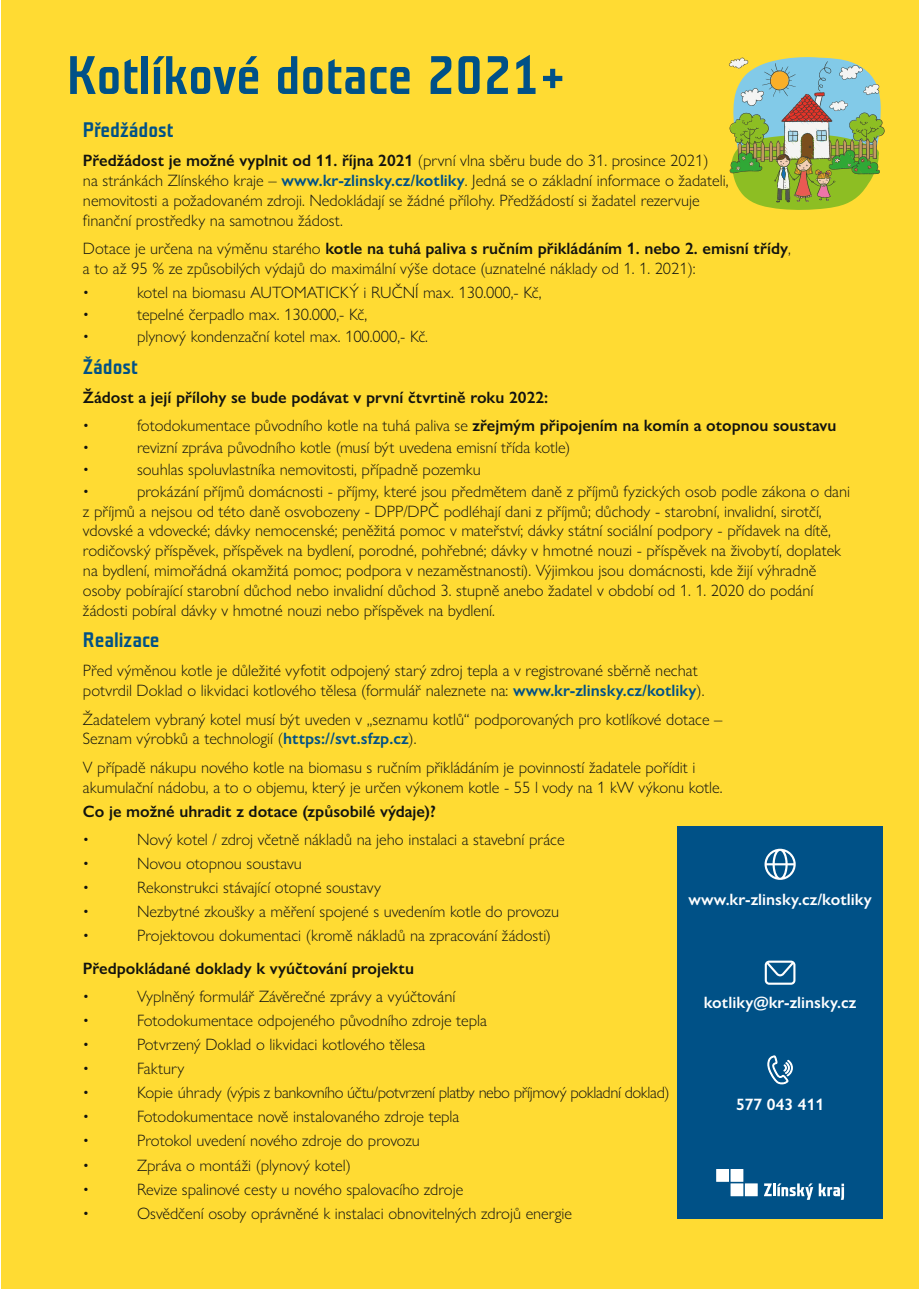
<style>
.page{position:relative;width:919px;height:1289px;background:#fff}
.page>*{position:absolute;margin:0;border:0;box-sizing:border-box;transform-origin:0 0}
.odrážky{font:700 54px "Teuton Mager";color:#005187}
.odrážky-2{font:700 21px "Teuton Mager";color:#005187}
.odrážky-3{font:300 16.5px/19.8px "Gill Sans Nova";color:#121310}
.odrážky-4{font:600 16.5px "Gill Sans Nova";color:#121310}
.odrážky-5{font:300 16.5px "Gill Sans Nova";letter-spacing:-.025em;color:#121310}
.odrážky-6{font:600 16.5px "Gill Sans Nova";color:#fff}
.s1{font-weight:600}
.s2{font-weight:600;color:#005187}
</style>
<div class="page">
<div style="left:1px;top:0;width:917px;height:1288px;background:#ffdb33"></div>
<div style="left:677px;top:826px;width:205px;height:392px;background:#005187"></div>
<svg style="left:764px;top:960px;width:31px;height:24px"></svg>
<svg style="left:764px;top:848px;width:31px;height:31px"></svg>
<svg style="left:767px;top:1055px;width:26px;height:29px"></svg>
<div style="left:716px;top:1168px;width:13px;height:13px;background:#fff"></div>
<div style="left:730px;top:1168px;width:13px;height:13px;background:#fff"></div>
<div style="left:730px;top:1183px;width:13px;height:13px;background:#fff"></div>
<div style="left:744px;top:1183px;width:13px;height:13px;background:#fff"></div>
<svg style="left:764px;top:1183px;width:80px;height:16px"></svg>
<img style="left:729px;top:57px;width:155px;height:153px">
<p class="odrážky" style="left:67px;top:48px;width:500px">Kotlíkové dotace 2021+</p>
<p class="odrážky-2" style="left:83px;top:120px;width:92px">Předžádost</p>
<p class="odrážky-3" style="left:83px;top:151px;width:647px"><span class="s1">Předžádost je možné vyplnit od 11. října 2021</span> (první vlna sběru bude do 31. prosince 2021)<br>na stránkách Zlínského kraje – <span class="s2">www.kr-zlinsky.cz/kotliky</span>. Jedná se o základní informace o žadateli, nemovitosti a požadovaném zdroji. Nedokládají se žádné přílohy. Předžádostí si žadatel rezervuje finanční prostředky na samotnou žádost.</p>
<p class="odrážky-3" style="left:83px;top:238px;width:709px">Dotace je určena na výměnu starého <span class="s1">kotle na tuhá paliva s ručním přikládáním 1. nebo 2. emisní třídy</span>, a to až 95 % ze způsobilých výdajů do maximální výše dotace (uznatelné náklady od 1. 1. 2021):</p>
<p class="odrážky-3" style="left:83px;top:282px;width:8px">•</p>
<p class="odrážky-3" style="left:137px;top:282px;width:406px">kotel na biomasu AUTOMATICKÝ i RUČNÍ max. 130.000,- Kč,</p>
<p class="odrážky-3" style="left:83px;top:304px;width:8px">•</p>
<p class="odrážky-3" style="left:137px;top:304px;width:232px">tepelné čerpadlo max. 130.000,- Kč,</p>
<p class="odrážky-3" style="left:83px;top:326px;width:8px">•</p>
<p class="odrážky-3" style="left:137px;top:326px;width:292px">plynový kondenzační kotel max. 100.000,- Kč.</p>
<p class="odrážky-2" style="left:83px;top:356px;width:56px">Žádost</p>
<p class="odrážky-4" style="left:83px;top:387px;width:466px">Žádost a její přílohy se bude podávat v první čtvrtině roku 2022:</p>
<p class="odrážky-3" style="left:83px;top:415px;width:8px">•</p>
<p class="odrážky-3" style="left:137px;top:415px;width:701px">fotodokumentace původního kotle na tuhá paliva se <span class="s1">zřejmým připojením na komín a otopnou soustavu</span></p>
<p class="odrážky-3" style="left:83px;top:437px;width:8px">•</p>
<p class="odrážky-3" style="left:137px;top:437px;width:434px">revizní zpráva původního kotle (musí být uvedena emisní třída kotle)</p>
<p class="odrážky-3" style="left:83px;top:459px;width:8px">•</p>
<p class="odrážky-3" style="left:137px;top:459px;width:345px">souhlas spoluvlastníka nemovitosti, případně pozemku</p>
<p class="odrážky-3" style="left:83px;top:481px;width:8px">•</p>
<p class="odrážky-3" style="left:83px;top:481px;width:768px;text-indent:54px">prokázání příjmů domácnosti - příjmy, které jsou předmětem daně z příjmů fyzických osob podle zákona o dani z příjmů a nejsou od této daně osvobozeny - DPP/DPČ podléhají dani z příjmů; důchody - starobní, invalidní, sirotčí, vdovské a vdovecké; dávky nemocenské; peněžitá pomoc v mateřství; dávky státní sociální podpory - přídavek na dítě, rodičovský příspěvek, příspěvek na bydlení, porodné, pohřebné; dávky v hmotné nouzi - příspěvek na živobytí, doplatek na bydlení, mimořádná okamžitá pomoc; podpora v nezaměstnanosti). Výjimkou jsou domácnosti, kde žijí výhradně osoby pobírající starobní důchod nebo invalidní důchod 3. stupně anebo žadatel v období od 1. 1. 2020 do podání žádosti pobíral dávky v hmotné nouzi nebo příspěvek na bydlení.</p>
<p class="odrážky-2" style="left:83px;top:629px;width:78px">Realizace</p>
<p class="odrážky-3" style="left:83px;top:660px;width:623px">Před výměnou kotle je důležité vyfotit odpojený starý zdroj tepla a v registrované sběrně nechat potvrdil Doklad o likvidaci kotlového tělesa (formulář naleznete na: <span class="s2">www.kr-zlinsky.cz/kotliky</span>).</p>
<p class="odrážky-3" style="left:83px;top:709px;width:641px">Žadatelem vybraný kotel musí být uveden v „seznamu kotlů“ podporovaných pro kotlíkové dotace –<br>Seznam výrobků a technologií (<span class="s2">https://svt.sfzp.cz</span>).</p>
<p class="odrážky-3" style="left:83px;top:757px;width:641px">V případě nákupu nového kotle na biomasu s ručním přikládáním je povinností žadatele pořídit i akumulační nádobu, a to o objemu, který je určen výkonem kotle - 55 l vody na 1 kW výkonu kotle.</p>
<p class="odrážky-4" style="left:83px;top:800px;width:354px">Co je možné uhradit z dotace (způsobilé výdaje)?</p>
<p class="odrážky-3" style="left:83px;top:829px;width:8px">•</p>
<p class="odrážky-3" style="left:137px;top:829px;width:429px">Nový kotel / zdroj včetně nákladů na jeho instalaci a stavební práce</p>
<p class="odrážky-3" style="left:83px;top:853px;width:8px">•</p>
<p class="odrážky-3" style="left:137px;top:853px;width:166px">Novou otopnou soustavu</p>
<p class="odrážky-3" style="left:83px;top:877px;width:8px">•</p>
<p class="odrážky-3" style="left:137px;top:877px;width:245px">Rekonstrukci stávající otopné soustavy</p>
<p class="odrážky-3" style="left:83px;top:901px;width:8px">•</p>
<p class="odrážky-3" style="left:137px;top:901px;width:423px">Nezbytné zkoušky a měření spojené s uvedením kotle do provozu</p>
<p class="odrážky-3" style="left:83px;top:925px;width:8px">•</p>
<p class="odrážky-3" style="left:137px;top:925px;width:415px">Projektovou dokumentaci (kromě nákladů na zpracování žádosti)</p>
<p class="odrážky-4" style="left:83px;top:957px;width:332px">Předpokládané doklady k vyúčtování projektu</p>
<p class="odrážky-3" style="left:83px;top:986px;width:8px">•</p>
<p class="odrážky-3" style="left:137px;top:986px;width:320px">Vyplněný formulář Závěrečné zprávy a vyúčtování</p>
<p class="odrážky-3" style="left:83px;top:1010px;width:8px">•</p>
<p class="odrážky-3" style="left:137px;top:1010px;width:351px">Fotodokumentace odpojeného původního zdroje tepla</p>
<p class="odrážky-3" style="left:83px;top:1034px;width:8px">•</p>
<p class="odrážky-3" style="left:137px;top:1034px;width:290px">Potvrzený Doklad o likvidaci kotlového tělesa</p>
<p class="odrážky-3" style="left:83px;top:1058px;width:8px">•</p>
<p class="odrážky-3" style="left:137px;top:1058px;width:49px">Faktury</p>
<p class="odrážky-3" style="left:83px;top:1082px;width:8px">•</p>
<p class="odrážky-5" style="left:137px;top:1082px;width:534px">Kopie úhrady (výpis z bankovního účtu/potvrzení platby nebo příjmový pokladní doklad)</p>
<p class="odrážky-3" style="left:83px;top:1106px;width:8px">•</p>
<p class="odrážky-3" style="left:137px;top:1106px;width:324px">Fotodokumentace nově instalovaného zdroje tepla</p>
<p class="odrážky-3" style="left:83px;top:1130px;width:8px">•</p>
<p class="odrážky-3" style="left:137px;top:1130px;width:284px">Protokol uvedení nového zdroje do provozu</p>
<p class="odrážky-3" style="left:83px;top:1154px;width:8px">•</p>
<p class="odrážky-3" style="left:137px;top:1154px;width:215px">Zpráva o montáži (plynový kotel)</p>
<p class="odrážky-3" style="left:83px;top:1178px;width:8px">•</p>
<p class="odrážky-3" style="left:137px;top:1178px;width:328px">Revize spalinové cesty u nového spalovacího zdroje</p>
<p class="odrážky-3" style="left:83px;top:1202px;width:8px">•</p>
<p class="odrážky-3" style="left:137px;top:1202px;width:436px">Osvědčení osoby oprávněné k instalaci obnovitelných zdrojů energie</p>
<p class="odrážky-6" style="left:688px;top:889px;width:185px">www.kr-zlinsky.cz/kotliky</p>
<p class="odrážky-6" style="left:703px;top:991px;width:154px">kotliky@kr-zlinsky.cz</p>
<p class="odrážky-6" style="left:736px;top:1094px;width:90px">577 043 411</p>
</div>
